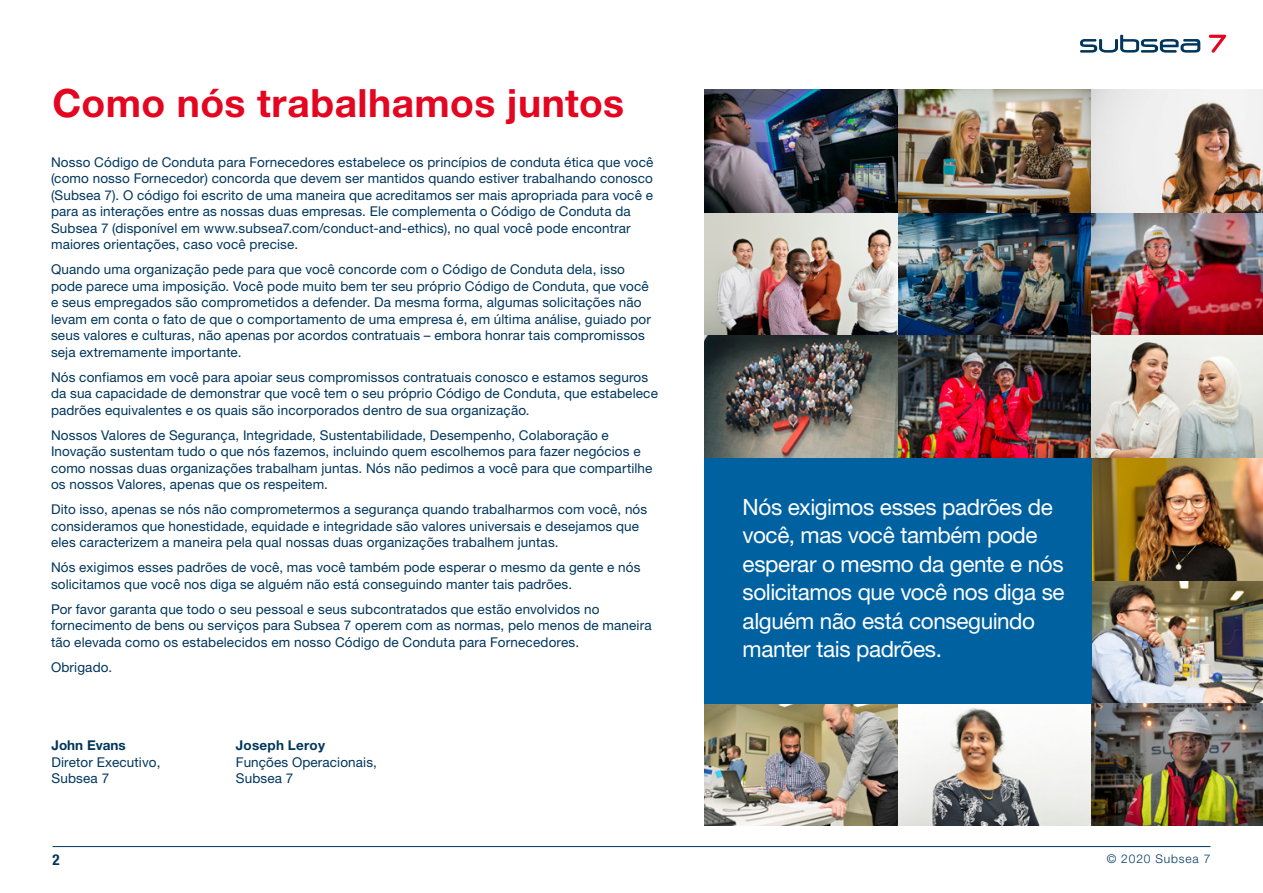
<style>
.page{position:relative;width:1263px;height:893px;background:#fff}
.page>*{position:absolute;margin:0;border:0;box-sizing:border-box;transform-origin:0 0}
.Part_2_MainHeading{font:700 39px "Helvetica Neue LT Std";letter-spacing:.01em;color:#e40520}
.PullQuote{font:22.5px/28.5px "Helvetica Neue LT Std";letter-spacing:-.02em;color:#fff}
.t1{font:700 condensed 15px "Helvetica Neue LT Std";color:#00365c}
.BodyText{font:13.5px/16.5px "Helvetica Neue LT Std";letter-spacing:.01em;color:#00365c}
.t2{font:300 12px "Helvetica Neue LT Std";letter-spacing:.07em;color:#00365c}
.s1{font-weight:700}
</style>
<div class="page">
<img style="left:704px;top:703px;width:194px;height:122px">
<img style="left:704px;top:335px;width:194px;height:123px">
<img style="left:704px;top:212px;width:194px;height:123px">
<img style="left:704px;top:89px;width:194px;height:123px">
<svg style="left:898px;top:703px;width:194px;height:122px"></svg>
<img style="left:898px;top:335px;width:194px;height:123px">
<img style="left:898px;top:212px;width:194px;height:123px">
<img style="left:898px;top:89px;width:194px;height:123px">
<img style="left:1092px;top:703px;width:171px;height:122px">
<img style="left:1092px;top:581px;width:171px;height:122px">
<img style="left:1092px;top:458px;width:171px;height:123px">
<svg style="left:1092px;top:335px;width:171px;height:123px;background:#d2ccc3"></svg>
<img style="left:1092px;top:212px;width:171px;height:123px">
<img style="left:1092px;top:89px;width:171px;height:123px">
<div style="left:704px;top:458px;width:388px;height:245px;background:#0061a1"></div>
<hr style="left:52px;top:846px;width:1158px;height:1px;background:#00365c">
<svg style="left:1208px;top:35px;width:19px;height:18px"></svg>
<svg style="left:1080px;top:35px;width:120px;height:18px"></svg>
<p class="Part_2_MainHeading" style="left:52px;top:79px;width:573px">Como nós trabalhamos juntos</p>
<p class="BodyText" style="left:51px;top:154px;width:604px">Nosso Código de Conduta para Fornecedores estabelece os princípios de conduta ética que você (como nosso Fornecedor) concorda que devem ser mantidos quando estiver trabalhando conosco (Subsea 7). O código foi escrito de uma maneira que acreditamos ser mais apropriada para você e para as interações entre as nossas duas empresas. Ele complementa o Código de Conduta da Subsea 7 (disponível em www.subsea7.com/conduct-and-ethics), no qual você pode encontrar maiores orientações, caso você precise.</p>
<p class="BodyText" style="left:51px;top:261px;width:601px">Quando uma organização pede para que você concorde com o Código de Conduta dela, isso pode parece uma imposição. Você pode muito bem ter seu próprio Código de Conduta, que você e seus empregados são comprometidos a defender. Da mesma forma, algumas solicitações não levam em conta o fato de que o comportamento de uma empresa é, em última análise, guiado por seus valores e culturas, não apenas por acordos contratuais – embora honrar tais compromissos seja extremamente importante.</p>
<p class="BodyText" style="left:51px;top:369px;width:608px">Nós confiamos em você para apoiar seus compromissos contratuais conosco e estamos seguros da sua capacidade de demonstrar que você tem o seu próprio Código de Conduta, que estabelece padrões equivalentes e os quais são incorporados dentro de sua organização.</p>
<p class="BodyText" style="left:51px;top:427px;width:603px">Nossos Valores de Segurança, Integridade, Sustentabilidade, Desempenho, Colaboração e Inovação sustentam tudo o que nós fazemos, incluindo quem escolhemos para fazer negócios e como nossas duas organizações trabalham juntas. Nós não pedimos a você para que compartilhe os nossos Valores, apenas que os respeitem.</p>
<p class="BodyText" style="left:51px;top:501px;width:598px">Dito isso, apenas se nós não comprometermos a segurança quando trabalharmos com você, nós consideramos que honestidade, equidade e integridade são valores universais e desejamos que eles caracterizem a maneira pela qual nossas duas organizações trabalhem juntas.</p>
<p class="BodyText" style="left:51px;top:559px;width:591px">Nós exigimos esses padrões de você, mas você também pode esperar o mesmo da gente e nós solicitamos que você nos diga se alguém não está conseguindo manter tais padrões.</p>
<p class="BodyText" style="left:51px;top:601px;width:602px">Por favor garanta que todo o seu pessoal e seus subcontratados que estão envolvidos no fornecimento de bens ou serviços para Subsea 7 operem com as normas, pelo menos de maneira tão elevada como os estabelecidos em nosso Código de Conduta para Fornecedores.</p>
<p class="BodyText" style="left:51px;top:659px;width:63px">Obrigado.</p>
<p class="BodyText" style="left:52px;top:737px;width:110px"><span class="s1">John Evans<br></span>Diretor Executivo,<br>Subsea 7</p>
<p class="BodyText" style="left:236px;top:737px;width:143px"><span class="s1">Joseph Leroy<br></span>Funções Operacionais,<br>Subsea 7</p>
<p class="PullQuote" style="left:743px;top:492px;width:323px">Nós exigimos esses padrões de você, mas você também pode esperar o mesmo da gente e nós solicitamos que você nos diga se alguém não está conseguindo manter tais padrões.</p>
<p class="t1" style="left:52px;top:850px;width:9px">2</p>
<p class="t2" style="left:1107px;top:851px;width:105px">© 2020 Subsea 7</p>
</div>
